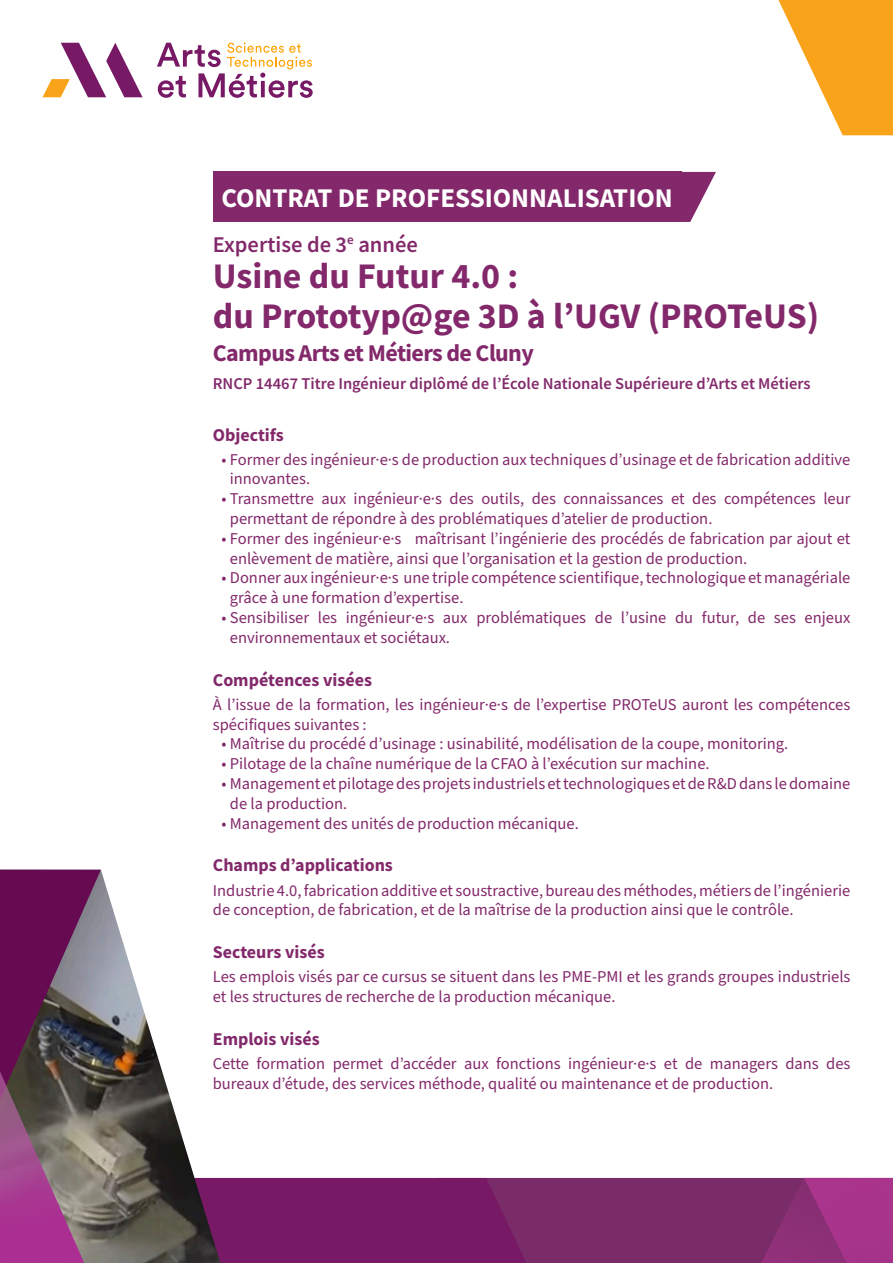
<style>
.page{position:relative;width:893px;height:1263px;background:#fff}
.page>*{position:absolute;margin:0;border:0;box-sizing:border-box;transform-origin:0 0}
.TITRE{font:700 36px "Source Sans Pro";color:#83296b}
.ORANGE_02{font:700 27px "Source Sans Pro";color:#fff}
.t1{font:700 24px "Source Sans Pro";letter-spacing:-.025em;color:#83296b}
.TITRE-2{font:600 22.5px "Source Sans Pro";color:#83296b}
.TITRE-3{font:700 18px "Source Sans Pro";color:#83296b}
.t2{font:16.5px/19.8px "Source Sans Pro";color:#83296b}
.t3{font:600 16.5px "Source Sans Pro";color:#83296b}
</style>
<div class="page">
<svg style="left:778px;top:0;width:115px;height:135px"></svg>
<svg style="left:0;top:869px;width:893px;height:394px"></svg>
<svg style="left:681px;top:172px;width:35px;height:50px"></svg>
<div style="left:213px;top:172px;width:468px;height:50px;background:#83296b"></div>
<svg style="left:43px;top:43px;width:100px;height:54px"></svg>
<svg style="left:157px;top:43px;width:156px;height:55px"></svg>
<p class="ORANGE_02" style="left:221px;top:180px;width:453px">CONTRAT DE PROFESSIONNALISATION</p>
<p class="TITRE-2" style="left:213px;top:229px;width:207px">Expertise de 3<sup>e</sup> année</p>
<p class="TITRE" style="left:213px;top:251px;width:307px">Usine du Futur 4.0 :</p>
<p class="TITRE" style="left:213px;top:291px;width:608px">du Prototyp@ge 3D à l’UGV (PROTeUS)</p>
<p class="t1" style="left:213px;top:337px;width:323px">Campus Arts et Métiers de Cluny</p>
<p class="t3" style="left:213px;top:373px;width:599px">RNCP 14467 Titre Ingénieur diplômé de l’École Nationale Supérieure d’Arts et Métiers</p>
<p class="TITRE-3" style="left:213px;top:422px;width:73px">Objectifs</p>
<p class="t2" style="left:230px;top:450px;width:622px;text-indent:-9px">• Former des ingénieur·e·s de production aux techniques d’usinage et de fabrication additive innovantes.</p>
<p class="t2" style="left:230px;top:489px;width:622px;text-indent:-9px">• Transmettre aux ingénieur·e·s des outils, des connaissances et des compétences leur permettant de répondre à des problématiques d’atelier de production.</p>
<p class="t2" style="left:230px;top:529px;width:622px;text-indent:-9px">• Former des ingénieur·e·s maîtrisant l’ingénierie des procédés de fabrication par ajout et enlèvement de matière, ainsi que l’organisation et la gestion de production.</p>
<p class="t2" style="left:230px;top:569px;width:622px;text-indent:-9px">• Donner aux ingénieur·e·s une triple compétence scientifique, technologique et managériale grâce à une formation d’expertise.</p>
<p class="t2" style="left:230px;top:608px;width:622px;text-indent:-9px">• Sensibiliser les ingénieur·e·s aux problématiques de l’usine du futur, de ses enjeux environnementaux et sociétaux.</p>
<p class="TITRE-3" style="left:213px;top:667px;width:161px">Compétences visées</p>
<p class="t2" style="left:213px;top:695px;width:639px">À l’issue de la formation, les ingénieur·e·s de l’expertise PROTeUS auront les compétences spécifiques suivantes :</p>
<p class="t2" style="left:221px;top:734px;width:569px">• Maîtrise du procédé d’usinage : usinabilité, modélisation de la coupe, monitoring.</p>
<p class="t2" style="left:221px;top:754px;width:490px">• Pilotage de la chaîne numérique de la CFAO à l’exécution sur machine.</p>
<p class="t2" style="left:230px;top:774px;width:622px;text-indent:-9px">• Management et pilotage des projets industriels et technologiques et de R&amp;D dans le domaine de la production.</p>
<p class="t2" style="left:221px;top:814px;width:359px">• Management des unités de production mécanique.</p>
<p class="TITRE-3" style="left:213px;top:853px;width:182px">Champs d’applications</p>
<p class="t2" style="left:213px;top:881px;width:639px">Industrie 4.0, fabrication additive et soustractive, bureau des méthodes, métiers de l’ingénierie de conception, de fabrication, et de la maîtrise de la production ainsi que le contrôle.</p>
<p class="TITRE-3" style="left:213px;top:940px;width:113px">Secteurs visés</p>
<p class="t2" style="left:213px;top:967px;width:639px">Les emplois visés par ce cursus se situent dans les PME-PMI et les grands groupes industriels et les structures de recherche de la production mécanique.</p>
<p class="TITRE-3" style="left:213px;top:1027px;width:108px">Emplois visés</p>
<p class="t2" style="left:213px;top:1054px;width:639px">Cette formation permet d’accéder aux fonctions ingénieur·e·s et de managers dans des bureaux d’étude, des services méthode, qualité ou maintenance et de production.</p>
</div>
